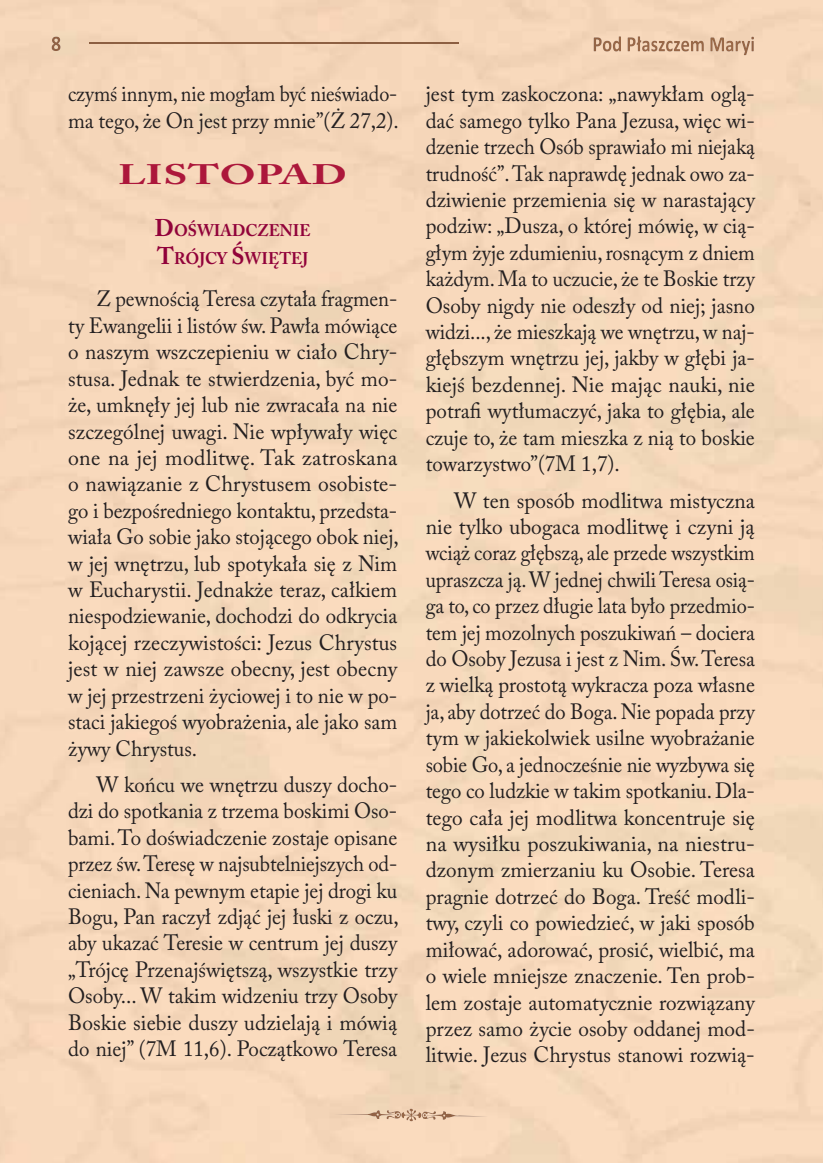
<style>
.page{position:relative;width:823px;height:1163px;background:#fff}
.page>*{position:absolute;margin:0;border:0;box-sizing:border-box;transform-origin:0 0}
.t1{font:700 28px "Adobe Caslon Pro";letter-spacing:.015em;color:#ac173b;scale:1.5 1}
.t2{font:22px/26.4px "Adobe Caslon Pro";color:#231f20;text-align:justify}
.t3{font:22px/26.4px "Adobe Caslon Pro";color:#231f20;text-align:justify;scale:.93 1}
.t4{font:22px/26.4px "Adobe Caslon Pro";color:#231f20;text-align:justify;scale:.96 1}
.t5{font:22px/26.4px "Adobe Caslon Pro";color:#231f20;text-align:justify;scale:.95 1}
.t6{font:22px/26.4px "Adobe Caslon Pro";color:#231f20;scale:.91 1}
.t7{font:700 16.8px/28.8px "Adobe Caslon Pro";color:#91023a;scale:.95 1}
.s1{font-size:24px}
</style>
<div class="page">
<img style="left:0;top:0;width:822px;height:1162px">
<img style="left:52px;top:37px;width:8px;height:14px">
<img style="left:89px;top:43px;width:369px;height:1px">
<img style="left:741px;top:51px;width:8px;height:4px">
<img style="left:612px;top:36px;width:8px;height:16px">
<svg style="left:602px;top:41px;width:16px;height:11px"></svg>
<svg style="left:725px;top:51px;width:22px;height:1px"></svg>
<img style="left:627px;top:36px;width:13px;height:15px">
<svg style="left:631px;top:40px;width:26px;height:12px"></svg>
<img style="left:593px;top:37px;width:8px;height:14px">
<svg style="left:665px;top:51px;width:38px;height:1px"></svg>
<img style="left:658px;top:37px;width:95px;height:14px">
<img style="left:401px;top:1108px;width:20px;height:12px">
<img style="left:334px;top:1109px;width:154px;height:10px">
<svg style="left:406px;top:1110px;width:39px;height:9px"></svg>
<img style="left:386px;top:1109px;width:14px;height:9px">
<p class="t6" style="left:68px;top:83px;width:364px">czymś innym, nie mogłam być nieświado&shy;ma tego, że On jest przy mnie”(Ż 27,2).</p>
<p class="t1" style="left:118px;top:164px;width:154px">LISTOPAD</p>
<p class="t7" style="left:155px;top:217px;width:165px"><span class="s1">D</span>OŚWIADCZENIE<br><span class="s1">T</span>RÓJCY <span class="s1">Ś</span>WIĘTEJ</p>
<p class="t3" style="left:68px;top:288px;width:357px;text-indent:28px">Z pewnością Teresa czytała fragmen&shy;ty Ewangelii i listów św. Pawła mówiące o naszym wszczepieniu w ciało Chry&shy;stusa. Jednak te stwierdzenia, być mo&shy;że, umknęły jej lub nie zwracała na nie szczególnej uwagi. Nie wpływały więc one na jej modlitwę. Tak zatroskana o nawiązanie z Chrystusem osobiste&shy;go i bezpośredniego kontaktu, przedsta&shy;wiała Go sobie jako stojącego obok niej, w jej wnętrzu, lub spotykała się z Nim w Eucharystii. Jednakże teraz, całkiem niespodziewanie, dochodzi do odkrycia kojącej rzeczywistości: Jezus Chrystus jest w niej zawsze obecny, jest obecny w jej przestrzeni życiowej i to nie w po&shy;staci jakiegoś wyobrażenia, ale jako sam żywy Chrystus.</p>
<p class="t5" style="left:68px;top:773px;width:349px;text-indent:28px">W końcu we wnętrzu duszy docho&shy;dzi do spotkania z trzema boskimi Oso&shy;bami. To doświadczenie zostaje opisane przez św. Teresę w najsubtelniejszych od&shy;cieniach. Na pewnym etapie jej drogi ku Bogu, Pan raczył zdjąć jej łuski z oczu, aby ukazać Teresie w centrum jej duszy „Trójcę Przenajświętszą, wszystkie trzy Osoby... W takim widzeniu trzy Osoby Boskie siebie duszy udzielają i mówią do niej” (7M 11,6). Początkowo Teresa</p>
<p class="t4" style="left:425px;top:83px;width:344px">jest tym zaskoczona: „nawykłam oglą&shy;dać samego tylko Pana Jezusa, więc wi&shy;dzenie trzech Osób sprawiało mi niejaką trudność”. Tak naprawdę jednak owo za&shy;dziwienie przemienia się w narastający podziw: „Dusza, o której mówię, w cią&shy;głym żyje zdumieniu, rosnącym z dniem każdym. Ma to uczucie, że te Boskie trzy Osoby nigdy nie odeszły od niej; jasno widzi..., że mieszkają we wnętrzu, w naj&shy;głębszym wnętrzu jej, jakby w głębi ja&shy;kiejś bezdennej. Nie mając nauki, nie potrafi wytłumaczyć, jaka to głębia, ale czuje to, że tam mieszka z nią to boskie towarzystwo”(7M 1,7).</p>
<p class="t2" style="left:425px;top:489px;width:330px;text-indent:28px">W ten sposób modlitwa mistyczna nie tylko ubogaca modlitwę i czyni ją wciąż coraz głębszą, ale przede wszystkim upraszcza ją. W jednej chwili Teresa osią&shy;ga to, co przez długie lata było przedmio&shy;tem jej mozolnych poszukiwań – dociera do Osoby Jezusa i jest z Nim. Św. Teresa z wielką prostotą wykracza poza własne ja, aby dotrzeć do Boga. Nie popada przy tym w jakiekolwiek usilne wyobrażanie sobie Go, a jednocześnie nie wyzbywa się tego co ludzkie w takim spotkaniu. Dla&shy;tego cała jej modlitwa koncentruje się na wysiłku poszukiwania, na niestru&shy;dzonym zmierzaniu ku Osobie. Teresa pragnie dotrzeć do Boga. Treść modli&shy;twy, czyli co powiedzieć, w jaki sposób miłować, adorować, prosić, wielbić, ma o wiele mniejsze znaczenie. Ten prob&shy;lem zostaje automatycznie rozwiązany przez samo życie osoby oddanej mod&shy;litwie. Jezus Chrystus stanowi rozwią-</p>
</div>
